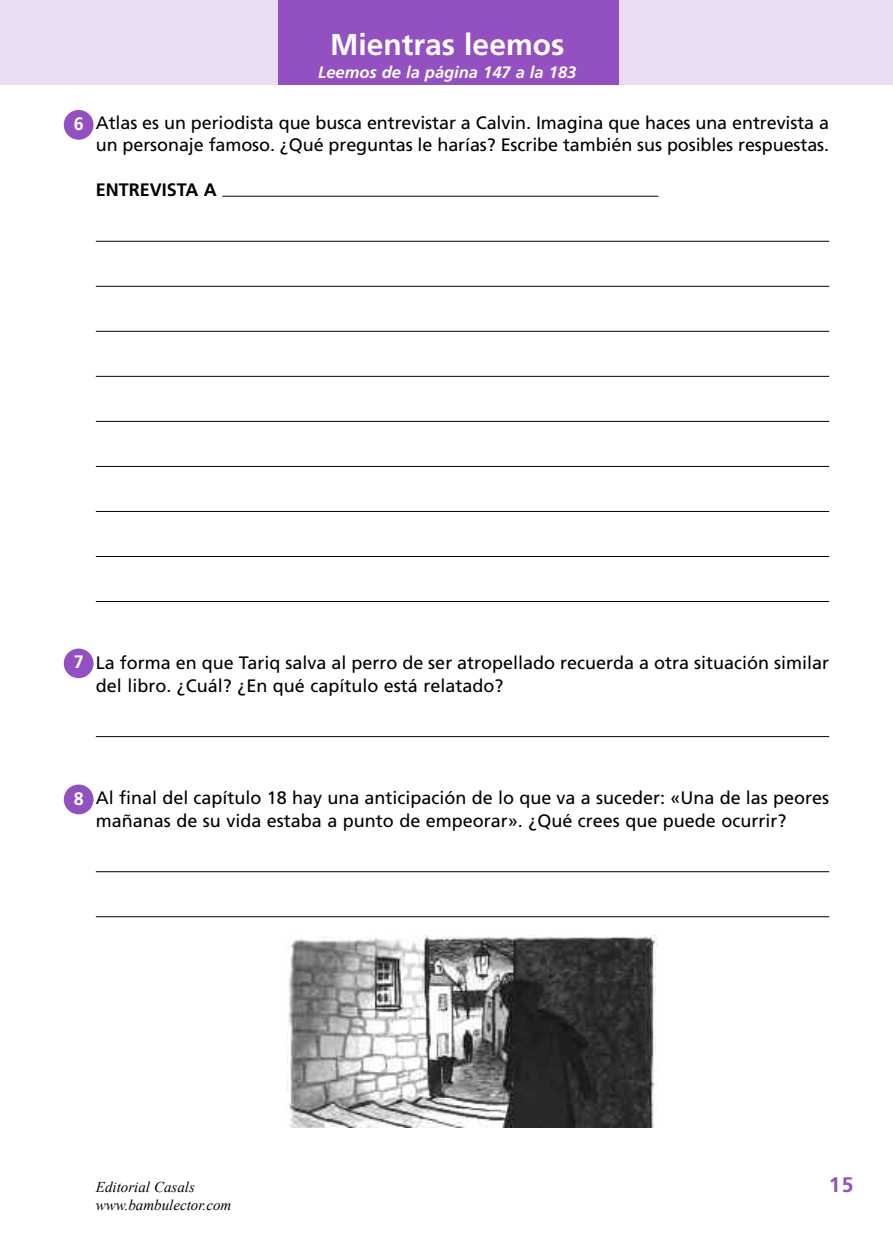
<style>
.page{position:relative;width:893px;height:1234px;background:#fff}
.page>*{position:absolute;margin:0;border:0;box-sizing:border-box;transform-origin:0 0}
.t1{font:700 30px "Frutiger";color:#fff}
.t2{font:700 21px "Frutiger";color:#9350c0}
.t3{font:18px/22.5px "Frutiger";color:#000}
.t4{font:700 18px "Frutiger";color:#000}
.t5{font:700 18px "Frutiger";color:#fff}
.t6{font:italic 700 16.5px "Frutiger";color:#fff}
.t7{font:italic 15px "Times New Roman";color:#000}
</style>
<div class="page">
<div style="left:0;top:0;width:893px;height:85px;background:#e9dcf3"></div>
<hr style="left:222px;top:196px;width:436px;height:1px;background:#000">
<hr style="left:96px;top:736px;width:733px;height:1px;background:#000">
<hr style="left:96px;top:871px;width:733px;height:1px;background:#000">
<hr style="left:96px;top:916px;width:733px;height:1px;background:#000">
<hr style="left:96px;top:241px;width:733px;height:1px;background:#000">
<hr style="left:96px;top:286px;width:733px;height:1px;background:#000">
<hr style="left:96px;top:331px;width:733px;height:1px;background:#000">
<hr style="left:96px;top:376px;width:733px;height:1px;background:#000">
<hr style="left:96px;top:421px;width:733px;height:1px;background:#000">
<hr style="left:96px;top:466px;width:733px;height:1px;background:#000">
<hr style="left:96px;top:511px;width:733px;height:1px;background:#000">
<hr style="left:96px;top:556px;width:733px;height:1px;background:#000">
<hr style="left:96px;top:601px;width:733px;height:1px;background:#000">
<div style="left:64px;top:110px;width:30px;height:30px;background:#9350c0;border-radius:50%"></div>
<div style="left:64px;top:648px;width:30px;height:30px;background:#9350c0;border-radius:50%"></div>
<div style="left:64px;top:784px;width:30px;height:30px;background:#9350c0;border-radius:50%"></div>
<div style="left:278px;top:0;width:340px;height:85px;background:#9350c0"></div>
<img style="left:286px;top:935px;width:372px;height:192px">
<h1 class="t1" style="left:330px;top:33px;width:236px">Mientras leemos</h1>
<p class="t6" style="left:318px;top:65px;width:260px">Leemos de la página 147 a la 183</p>
<p class="t5" style="left:74px;top:116px;width:12px">6</p>
<p class="t3" style="left:96px;top:113px;width:735px">Atlas es un periodista que busca entrevistar a Calvin. Imagina que haces una entrevista a un personaje famoso. ¿Qué preguntas le harías? Escribe también sus posibles respuestas.</p>
<p class="t4" style="left:96px;top:183px;width:123px">ENTREVISTA A</p>
<p class="t5" style="left:74px;top:654px;width:12px">7</p>
<p class="t3" style="left:96px;top:653px;width:735px">La forma en que Tariq salva al perro de ser atropellado recuerda a otra situación similar del libro. ¿Cuál? ¿En qué capítulo está relatado?</p>
<p class="t5" style="left:74px;top:790px;width:12px">8</p>
<p class="t3" style="left:96px;top:788px;width:735px">Al final del capítulo 18 hay una anticipación de lo que va a suceder: «Una de las peores mañanas de su vida estaba a punto de empeorar». ¿Qué crees que puede ocurrir?</p>
<p class="t7" style="left:96px;top:1177px;width:101px">Editorial Casals</p>
<p class="t2" style="left:829px;top:1176px;width:26px">15</p>
<p class="t7" style="left:96px;top:1195px;width:137px">www.bambulector.com</p>
</div>
